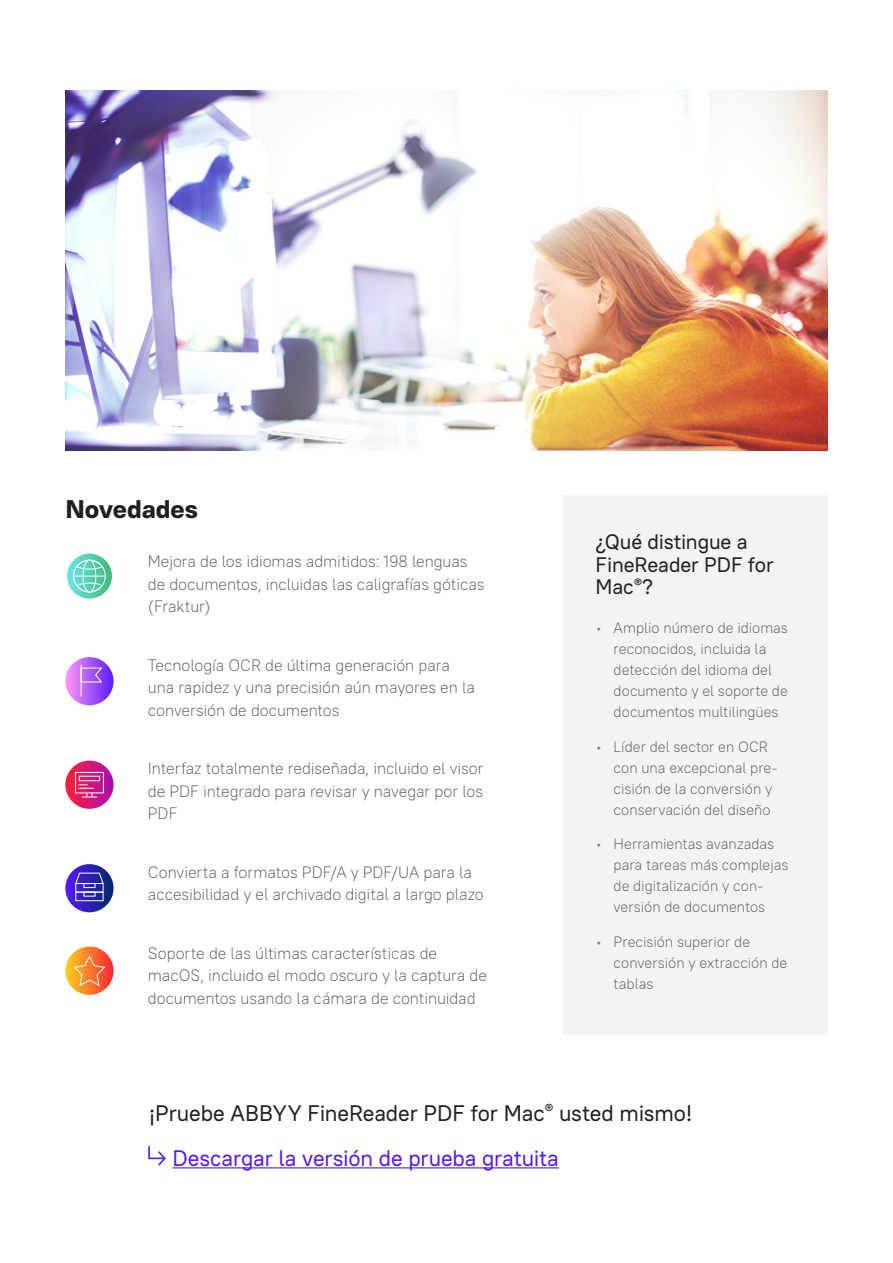
<style>
.page{position:relative;width:893px;height:1263px;background:#fff}
.page>*{position:absolute;margin:0;border:0;box-sizing:border-box;transform-origin:0 0}
.WP_Intro_18_24{font:700 25.5px "PT Root";letter-spacing:-.005em;color:#231f20}
.WP_Intro_18_24-2{font:22.5px "PT Root";letter-spacing:-.005em;color:#231f20}
.WP_Intro_18_24-3{font:22.5px "PT Root";letter-spacing:-.01em;color:#5519ff}
.Text_Bullets{font:21px/22.5px "PT Root";letter-spacing:-.005em;color:#231f20}
.Text_Bullets-2{font:200 16.5px/22.5px "PT Root";letter-spacing:-.005em;color:#4b4c4d}
.t1{font:200 15px/21px "PT Root";color:#4b4c4d}
.s1{color:#808285}
</style>
<div class="page">
<svg style="left:67px;top:554px;width:45px;height:44px"></svg>
<svg style="left:73px;top:559px;width:33px;height:34px"></svg>
<hr style="left:74px;top:576px;width:31px;height:1px;background:#fff">
<svg style="left:65px;top:657px;width:49px;height:48px"></svg>
<hr style="left:81px;top:665px;width:1px;height:31px;background:#fff">
<svg style="left:80px;top:667px;width:23px;height:16px"></svg>
<svg style="left:65px;top:760px;width:49px;height:49px"></svg>
<div style="left:75px;top:772px;width:29px;height:21px;border:1px solid #fff"></div>
<div style="left:79px;top:776px;width:21px;height:5px;border:1px solid #fff"></div>
<svg style="left:78px;top:784px;width:19px;height:14px"></svg>
<svg style="left:65px;top:864px;width:49px;height:48px"></svg>
<div style="left:75px;top:892px;width:28px;height:9px;border:1px solid #fff"></div>
<svg style="left:75px;top:872px;width:29px;height:21px"></svg>
<svg style="left:65px;top:947px;width:49px;height:48px"></svg>
<svg style="left:73px;top:954px;width:33px;height:32px"></svg>
<div style="left:562px;top:496px;width:266px;height:539px;background:#f2f3f4"></div>
<hr style="left:173px;top:1167px;width:386px;height:1px;background:#5519ff">
<svg style="left:148px;top:1146px;width:18px;height:19px"></svg>
<img style="left:65px;top:90px;width:763px;height:360px">
<p class="WP_Intro_18_24" style="left:65px;top:492px;width:134px">Novedades</p>
<p class="Text_Bullets-2" style="left:148px;top:550px;width:338px">Mejora de los idiomas admitidos: 198 lenguas de documentos, incluidas las caligrafías góticas (Fraktur)</p>
<p class="Text_Bullets-2" style="left:148px;top:653px;width:329px">Tecnología OCR de última generación para una rapidez y una precisión aún mayores en la conversión de documentos</p>
<p class="Text_Bullets-2" style="left:148px;top:757px;width:337px;text-align:justify">Interfaz totalmente rediseñada, incluido el visor de PDF integrado para revisar y navegar por los PDF</p>
<p class="Text_Bullets-2" style="left:148px;top:860px;width:337px">Convierta a formatos PDF/A y PDF/UA para la accesibilidad y el archivado digital a largo plazo</p>
<p class="Text_Bullets-2" style="left:148px;top:941px;width:341px">Soporte de las últimas características de macOS, incluido el modo oscuro y la captura de documentos usando la cámara de continuidad</p>
<p class="Text_Bullets" style="left:596px;top:530px;width:180px">¿Qué distingue a<br>FineReader PDF for<br>Mac<sup>®</sup>?</p>
<p class="t1" style="left:614px;top:617px;width:176px;text-indent:-18px"><span class="s1">•</span> Amplio número de idiomas reconocidos, incluida la detección del idioma del documento y el soporte de documentos multilingües</p>
<p class="t1" style="left:614px;top:736px;width:165px;text-indent:-18px"><span class="s1">•</span> Líder del sector en OCR con una excepcional pre&shy;cisión de la conversión y conservación del diseño</p>
<p class="t1" style="left:614px;top:833px;width:176px;text-indent:-18px"><span class="s1">•</span> Herramientas avanzadas para tareas más complejas de digitalización y con&shy;versión de documentos</p>
<p class="t1" style="left:614px;top:931px;width:175px;text-indent:-18px"><span class="s1">•</span> Precisión superior de conversión y extracción de tablas</p>
<p class="WP_Intro_18_24-2" style="left:149px;top:1098px;width:545px">¡Pruebe ABBYY FineReader PDF for Mac<sup>®</sup> usted mismo!</p>
<p class="WP_Intro_18_24-3" style="left:173px;top:1143px;width:388px">Descargar la versión de prueba gratuita</p>
</div>
